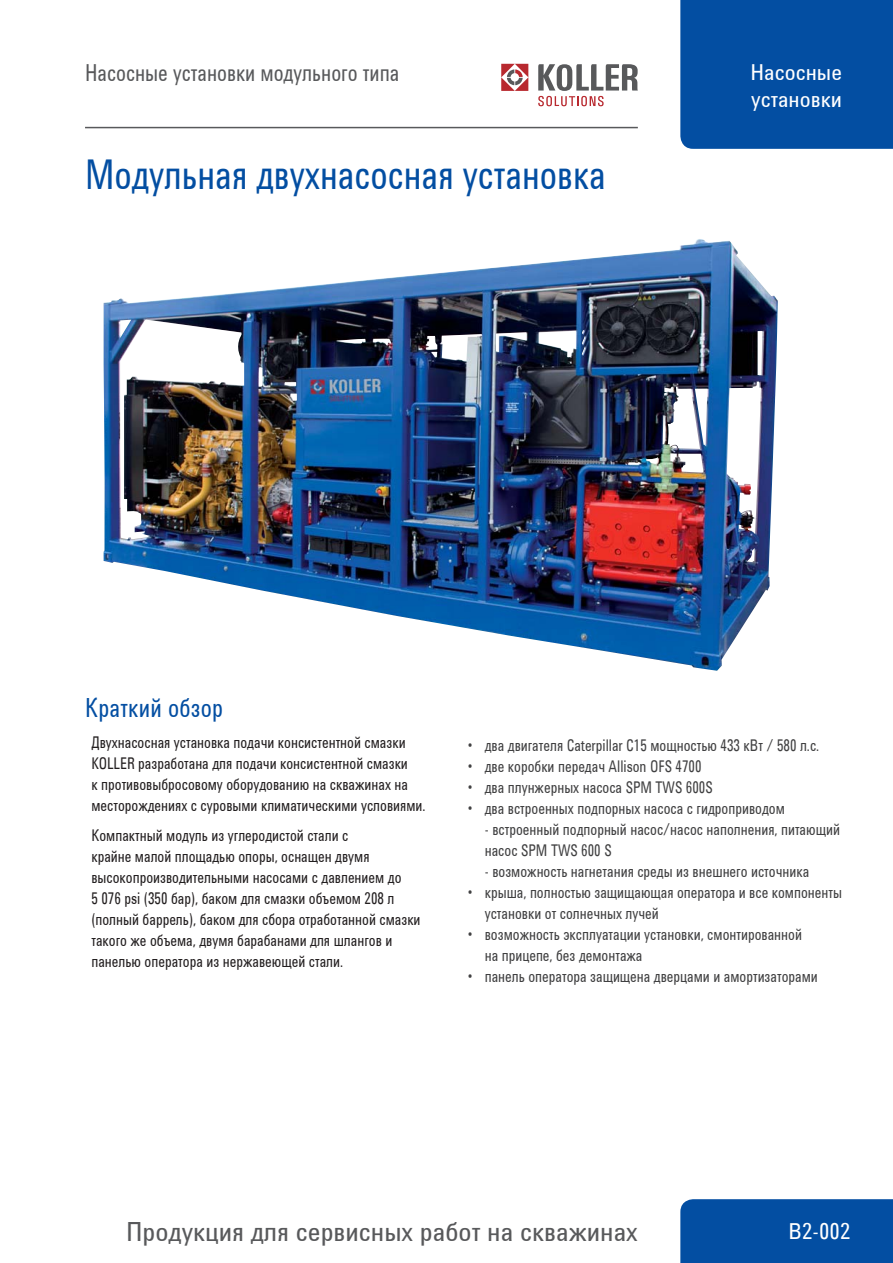
<style>
.page{position:relative;width:893px;height:1263px;background:#fff}
.page>*{position:absolute;margin:0;border:0;box-sizing:border-box;transform-origin:0 0}
.t1{font:42px "Utah WGL Cond";color:#034ea2;scale:.85 1}
.t2{font:27px "Utah WGL Cond";color:#58595b}
.t3{font:27px "Utah WGL Cond";letter-spacing:.01em;color:#034ea2;scale:.85 1}
.t4{font:24px "Utah WGL Cond";color:#58595b;scale:.85 1}
.t5{font:22.5px/27px "Utah WGL Cond";color:#fff}
.t6{font:16.5px/21px "Utah WGL Cond";color:#231f20;scale:.85 1}
.t7{font:16.5px/21px "Utah WGL Cond";color:#404041;scale:.85 1}
</style>
<div class="page">
<svg style="left:538px;top:64px;width:100px;height:42px"></svg>
<svg style="left:501px;top:64px;width:27px;height:27px"></svg>
<hr style="left:85px;top:127px;width:553px;height:1px;background:#58595b">
<div style="left:680px;top:1199px;width:213px;height:64px;background:#034ea2"></div>
<div style="left:680px;top:0;width:213px;height:149px;background:#034ea2"></div>
<img style="left:104px;top:239px;width:674px;height:432px">
<h3 class="t4" style="left:85px;top:54px;width:371px">Насосные установки модульного типа</h3>
<h1 class="t1" style="left:85px;top:143px;width:614px">Модульная двухнасосная установка</h1>
<h3 class="t5" style="left:750px;top:58px;width:93px">Насосные установки</h3>
<h2 class="t3" style="left:85px;top:687px;width:164px">Краткий обзор</h2>
<p class="t6" style="left:91px;top:731px;width:395px">Двухнасосная установка подачи консистентной смазки KOLLER разработана для подачи консистентной смазки<br>к противовыбросовому оборудованию на скважинах на месторождениях с суровыми климатическими условиями.</p>
<p class="t6" style="left:91px;top:824px;width:389px">Компактный модуль из углеродистой стали с<br>крайне малой площадью опоры, оснащен двумя высокопроизводительными насосами с давлением до<br>5 076 psi (350 бар), баком для смазки объемом 208 л (полный баррель), баком для сбора отработанной смазки такого же объема, двумя барабанами для шлангов и панелью оператора из нержавеющей стали.</p>
<p class="t7" style="left:468px;top:734px;width:415px">• два двигателя Caterpillar C15 мощностью 433 кВт / 580 л.с.</p>
<p class="t7" style="left:468px;top:755px;width:277px">• две коробки передач Allison OFS 4700</p>
<p class="t7" style="left:468px;top:776px;width:290px">• два плунжерных насоса SPM TWS 600S</p>
<p class="t7" style="left:468px;top:797px;width:374px">• два встроенных подпорных насоса с гидроприводом</p>
<p class="t7" style="left:485px;top:818px;width:419px">- встроенный подпорный насос/насос наполнения, питающий насос SPM TWS 600 S</p>
<p class="t7" style="left:485px;top:860px;width:383px">- возможность нагнетания среды из внешнего источника</p>
<p class="t7" style="left:485px;top:881px;width:422px;text-indent:-17px">• крыша, полностью защищающая оператора и все компоненты установки от солнечных лучей</p>
<p class="t7" style="left:485px;top:923px;width:375px;text-indent:-17px">• возможность эксплуатации установки, смонтированной на прицепе, без демонтажа</p>
<p class="t7" style="left:468px;top:965px;width:413px">• панель оператора защищена дверцами и амортизаторами</p>
<h2 class="t2" style="left:126px;top:1211px;width:513px">Продукция для сервисных работ на скважинах</h2>
<h3 class="t5" style="left:788px;top:1217px;width:63px">B2-002</h3>
</div>
